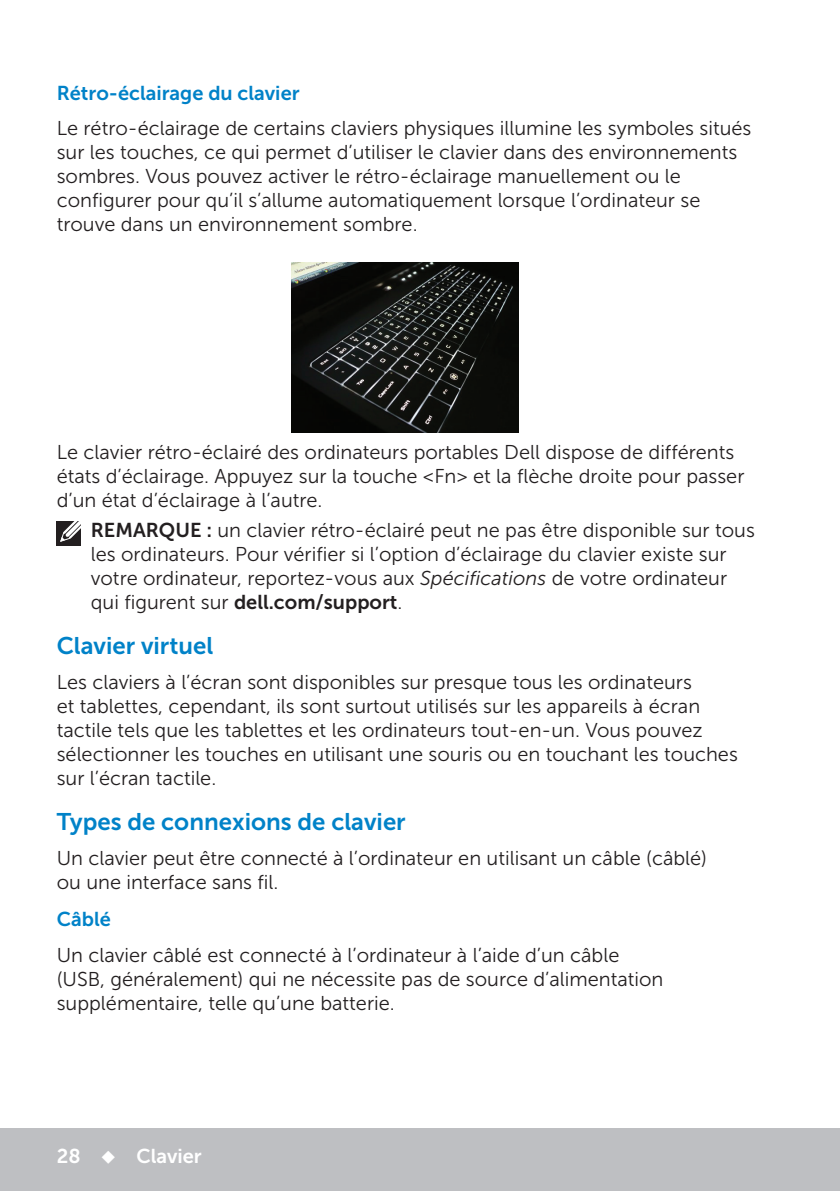
<style>
.page{position:relative;width:840px;height:1191px;background:#fff}
.page>*{position:absolute;margin:0;border:0;box-sizing:border-box;transform-origin:0 0}
.t1{font:24px "Museo Sans For Dell 700";color:#0082c8}
.t2{font:20px/24px "Museo Sans For Dell 300";color:#231f20}
.t3{font:20px "Museo Sans For Dell 700";color:#231f20}
.t4{font:20px "Museo Sans For Dell 700";color:#0082c8}
.t5{font:20px "Museo Sans For Dell 700";color:#fff}
.s1{font-family:"Museo Sans For Dell 700"}
.s2{font-style:italic}
.s3{font-family:"Museo Sans For Dell 300"}
</style>
<div class="page">
<div style="left:0;top:1128px;width:839px;height:63px;background:#bebfc2"></div>
<img style="left:292px;top:263px;width:226px;height:170px">
<div style="left:57px;top:521px;width:24px;height:24px;background:#231f20"></div>
<svg style="left:60px;top:521px;width:21px;height:21px"></svg>
<p class="t4" style="left:57px;top:82px;width:244px">Rétro-éclairage du clavier</p>
<p class="t2" style="left:57px;top:117px;width:695px">Le rétro-éclairage de certains claviers physiques illumine les symboles situés sur les touches, ce qui permet d’utiliser le clavier dans des environnements sombres. Vous pouvez activer le rétro-éclairage manuellement ou le configurer pour qu’il s’allume automatiquement lorsque l’ordinateur se trouve dans un environnement sombre.</p>
<p class="t2" style="left:57px;top:440px;width:688px">Le clavier rétro-éclairé des ordinateurs portables Dell dispose de différents états d’éclairage. Appuyez sur la touche &lt;Fn&gt; et la flèche droite pour passer d’un état d’éclairage à l’autre.</p>
<p class="t2" style="left:91px;top:518px;width:665px"><span class="s1">REMARQUE :</span> un clavier rétro-éclairé peut ne pas être disponible sur tous les ordinateurs. Pour vérifier si l’option d’éclairage du clavier existe sur votre ordinateur, reportez-vous aux <span class="s2">Spécifications</span> de votre ordinateur</p>
<p class="t3" style="left:91px;top:590px;width:313px"><span class="s3">qui figurent sur</span> dell.com/support<span class="s3">.</span></p>
<p class="t1" style="left:57px;top:632px;width:158px">Clavier virtuel</p>
<p class="t2" style="left:57px;top:670px;width:682px">Les claviers à l’écran sont disponibles sur presque tous les ordinateurs<br>et tablettes, cependant, ils sont surtout utilisés sur les appareils à écran tactile tels que les tablettes et les ordinateurs tout-en-un. Vous pouvez sélectionner les touches en utilisant une souris ou en touchant les touches sur l’écran tactile.</p>
<p class="t1" style="left:57px;top:808px;width:350px">Types de connexions de clavier</p>
<p class="t2" style="left:57px;top:846px;width:651px">Un clavier peut être connecté à l’ordinateur en utilisant un câble (câblé) ou une interface sans fil.</p>
<p class="t4" style="left:57px;top:908px;width:55px">Câblé</p>
<p class="t2" style="left:57px;top:943px;width:608px">Un clavier câblé est connecté à l’ordinateur à l’aide d’un câble (USB, généralement) qui ne nécessite pas de source d’alimentation supplémentaire, telle qu’une batterie.</p>
<p class="t5" style="left:57px;top:1144px;width:146px">28 ◆ Clavier</p>
</div>
